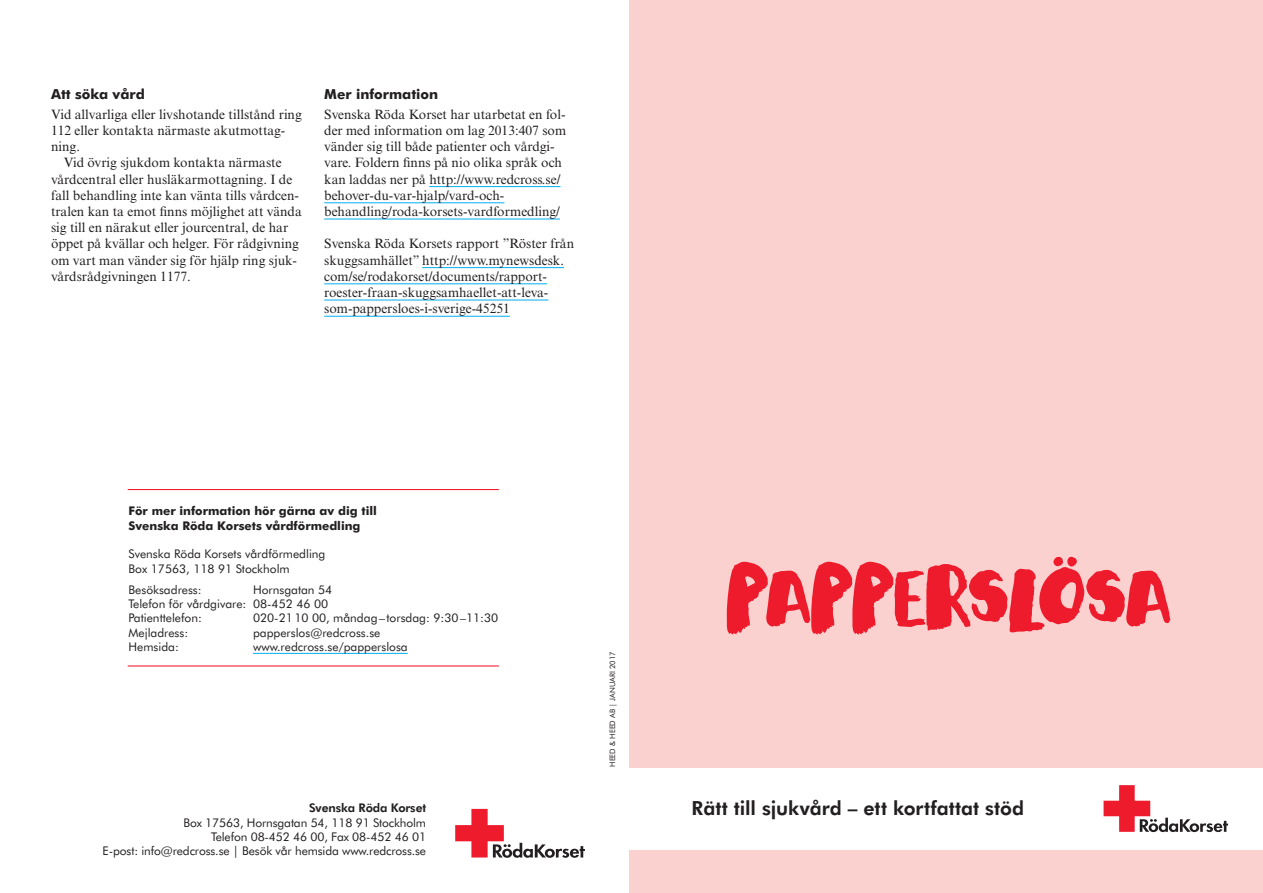
<style>
.page{position:relative;width:1263px;height:893px;background:#fff}
.page>*{position:absolute;margin:0;border:0;box-sizing:border-box;transform-origin:0 0}
.t1{font:73.2px "Meet Me In Brooklyn";letter-spacing:-.035em;color:#ee1b2c}
.t2{font:800 19.5px "Futura BT";color:#231f20}
.Mellanrubbe{font:700 13.8px "Futura BT";color:#231f20}
.Brödtext_utan_indrag{font:13.5px/16.2px "Times NRMT";color:#231f20}
.Brödtext{font:13.5px/16.2px "Times NRMT";color:#231f20}
.Brödtext_utan_indrag-2{font:12px "Futura BT";color:#231f20}
.Brödtext_utan_indrag-3{font:700 12px/14.4px "Futura BT";color:#231f20}
.t3{font:800 12px "Futura BT";letter-spacing:-.01em;color:#231f20}
.t4{font:7.5px "Futura BT";color:#231f20}
</style>
<div class="page">
<div style="left:629px;top:0;width:634px;height:893px;background:#fbd1d0"></div>
<div style="left:629px;top:768px;width:634px;height:81px;background:#fff"></div>
<svg style="left:1103px;top:785px;width:125px;height:47px"></svg>
<hr style="left:253px;top:653px;width:155px;height:1px;background:#00aeef">
<hr style="left:128px;top:489px;width:371px;height:1px;background:#ee1b2c">
<hr style="left:128px;top:665px;width:371px;height:1px;background:#ee1b2c">
<hr style="left:429px;top:186px;width:131px;height:1px;background:#00aeef">
<hr style="left:324px;top:202px;width:180px;height:1px;background:#00aeef">
<hr style="left:324px;top:219px;width:236px;height:1px;background:#00aeef">
<hr style="left:422px;top:267px;width:142px;height:1px;background:#00aeef">
<hr style="left:324px;top:283px;width:223px;height:1px;background:#00aeef">
<hr style="left:324px;top:300px;width:224px;height:1px;background:#00aeef">
<hr style="left:324px;top:316px;width:186px;height:1px;background:#00aeef">
<svg style="left:455px;top:809px;width:130px;height:49px"></svg>
<p class="Mellanrubbe" style="left:51px;top:86px;width:95px">Att söka vård</p>
<p class="Brödtext_utan_indrag" style="left:51px;top:106px;width:252px">Vid allvarliga eller livshotande tillstånd ring<br>112 eller kontakta närmaste akutmottag&shy;ning.</p>
<p class="Brödtext" style="left:51px;top:155px;width:252px;text-indent:13px">Vid övrig sjukdom kontakta närmaste vårdcentral eller husläkarmottagning. I de fall behandling inte kan vänta tills vårdcen&shy;tralen kan ta emot finns möjlighet att vända sig till en närakut eller jourcentral, de har öppet på kvällar och helger. För rådgivning om vart man vänder sig för hjälp ring sjuk&shy;vårdsrådgivningen 1177.</p>
<p class="Mellanrubbe" style="left:324px;top:86px;width:115px">Mer information</p>
<p class="Brödtext_utan_indrag" style="left:324px;top:106px;width:243px">Svenska Röda Korset har utarbetat en fol&shy;der med information om lag 2013:407 som vänder sig till både patienter och vårdgi&shy;vare. Foldern finns på nio olika språk och kan laddas ner på http://www.redcross.se/ behover-du-var-hjalp/vard-och&shy;behandling/roda-korsets-vardformedling/</p>
<p class="Brödtext_utan_indrag" style="left:324px;top:236px;width:251px">Svenska Röda Korsets rapport ”Röster från skuggsamhället” http://www.mynewsdesk. com/se/rodakorset/documents/rapport&shy;roester-fraan-skuggsamhaellet-att-leva&shy;som-pappersloes-i-sverige-45251</p>
<p class="Brödtext_utan_indrag-3" style="left:129px;top:504px;width:250px">För mer information hör gärna av dig till<br>Svenska Röda Korsets vårdförmedling</p>
<p class="Brödtext_utan_indrag-2" style="left:129px;top:547px;width:198px">Svenska Röda Korsets vårdförmedling</p>
<p class="Brödtext_utan_indrag-2" style="left:129px;top:561px;width:163px">Box 17563, 118 91 Stockholm</p>
<p class="Brödtext_utan_indrag-2" style="left:129px;top:582px;width:75px">Besöksadress:</p>
<p class="Brödtext_utan_indrag-2" style="left:253px;top:582px;width:81px">Hornsgatan 54</p>
<p class="Brödtext_utan_indrag-2" style="left:129px;top:596px;width:201px">Telefon för vårdgivare: 08-452 46 00</p>
<p class="Brödtext_utan_indrag-2" style="left:129px;top:611px;width:75px">Patienttelefon:</p>
<p class="Brödtext_utan_indrag-2" style="left:253px;top:611px;width:247px">020-2110 00, måndag–torsdag: 9:30–11:30</p>
<p class="Brödtext_utan_indrag-2" style="left:129px;top:625px;width:61px">Mejladress:</p>
<p class="Brödtext_utan_indrag-2" style="left:253px;top:625px;width:129px">papperslos@redcross.se</p>
<p class="Brödtext_utan_indrag-2" style="left:129px;top:640px;width:52px">Hemsida:</p>
<p class="Brödtext_utan_indrag-2" style="left:253px;top:640px;width:156px">www.redcross.se/papperslosa</p>
<p class="t3" style="left:309px;top:801px;width:119px">Svenska Röda Korset</p>
<p class="Brödtext_utan_indrag-2" style="left:183px;top:815px;width:244px">Box 17563, Hornsgatan 54, 118 91 Stockholm</p>
<p class="Brödtext_utan_indrag-2" style="left:211px;top:829px;width:216px">Telefon 08-452 46 00, Fax 08-452 46 01</p>
<p class="Brödtext_utan_indrag-2" style="left:103px;top:844px;width:325px">E-post: info@redcross.se | Besök vår hemsida www.redcross.se</p>
<p class="t4" style="left:608px;top:767px;width:117px;rotate:-90deg">HEED &amp; HEED AB | JANUARI 2017</p>
<p class="t1" style="left:724px;top:543px;width:447px">PAPPERSLÖSA</p>
<p class="t2" style="left:692px;top:796px;width:334px">Rätt till sjukvård – ett kortfattat stöd</p>
</div>
